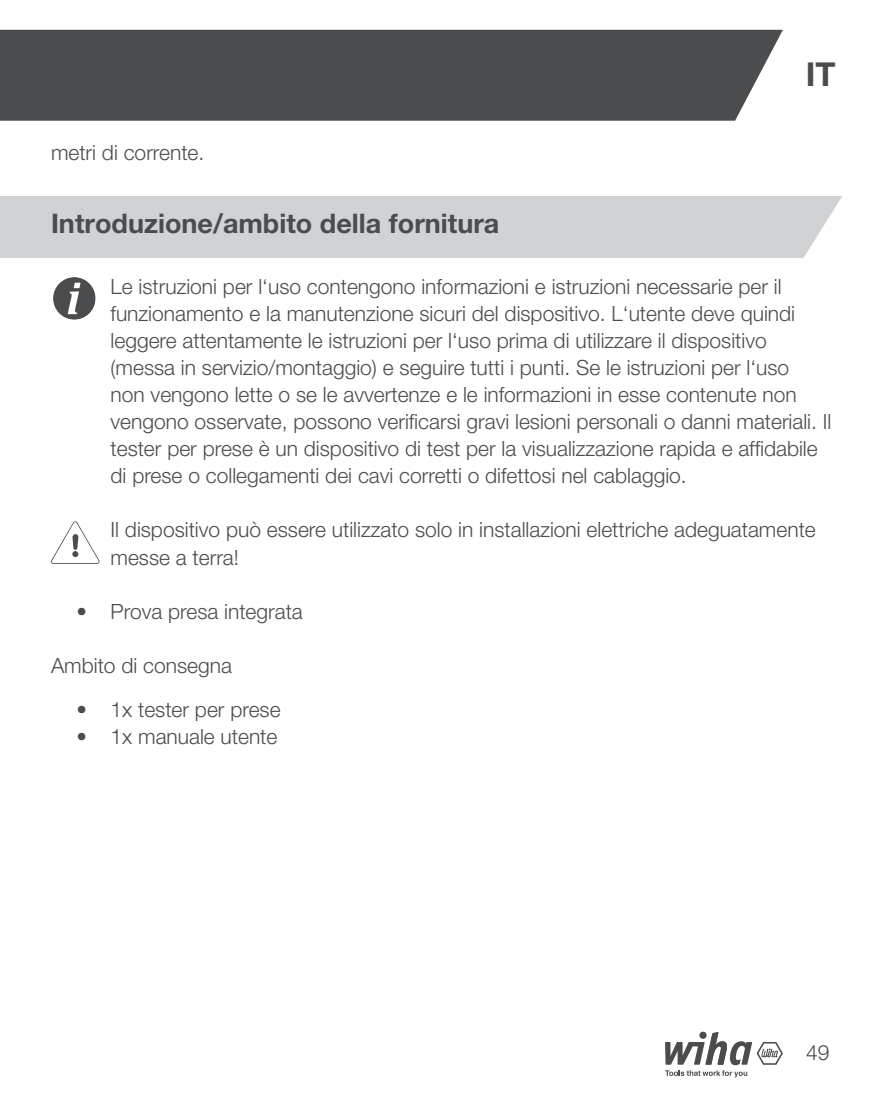
<style>
.page{position:relative;width:893px;height:1106px;background:#fff}
.page>*{position:absolute;margin:0;border:0;box-sizing:border-box;transform-origin:0 0}
.t1{font:700 33px "Helvetica Neue LT Pro";color:#4b4c4d}
.t2{font:700 27px "Helvetica Neue LT Pro";color:#4b4c4d}
.t3{font:300 21px/27px "Helvetica Neue LT Pro";color:#4b4c4d}
</style>
<div class="page">
<div style="left:0;top:30px;width:783px;height:91px;background:#4b4c4d"></div>
<svg style="left:665px;top:1032px;width:118px;height:45px"></svg>
<div style="left:0;top:197px;width:842px;height:61px;background:#d1d2d4"></div>
<svg style="left:804px;top:197px;width:38px;height:61px"></svg>
<svg style="left:53px;top:277px;width:43px;height:43px"></svg>
<svg style="left:51px;top:521px;width:48px;height:43px"></svg>
<p class="t3" style="left:51px;top:138px;width:155px">metri di corrente.</p>
<p class="t2" style="left:51px;top:207px;width:450px">Introduzione/ambito della fornitura</p>
<h1 class="t1" style="left:806px;top:53px;width:31px">IT</h1>
<p class="t3" style="left:111px;top:273px;width:722px">Le istruzioni per l‘uso contengono informazioni e istruzioni necessarie per il funzionamento e la manutenzione sicuri del dispositivo. L‘utente deve quindi leggere attentamente le istruzioni per l‘uso prima di utilizzare il dispositivo (messa in servizio/montaggio) e seguire tutti i punti. Se le istruzioni per l‘uso<br>non vengono lette o se le avvertenze e le informazioni in esse contenute non vengono osservate, possono verificarsi gravi lesioni personali o danni materiali. Il tester per prese è un dispositivo di test per la visualizzazione rapida e affidabile di prese o collegamenti dei cavi corretti o difettosi nel cablaggio.</p>
<p class="t3" style="left:111px;top:516px;width:707px">Il dispositivo può essere utilizzato solo in installazioni elettriche adeguatamente messe a terra!</p>
<p class="t3" style="left:77px;top:597px;width:228px">• Prova presa integrata</p>
<p class="t3" style="left:51px;top:651px;width:182px">Ambito di consegna</p>
<p class="t3" style="left:77px;top:695px;width:206px">• 1x tester per prese</p>
<p class="t3" style="left:77px;top:722px;width:202px">• 1x manuale utente</p>
<p class="t3" style="left:806px;top:1038px;width:25px">49</p>
</div>
